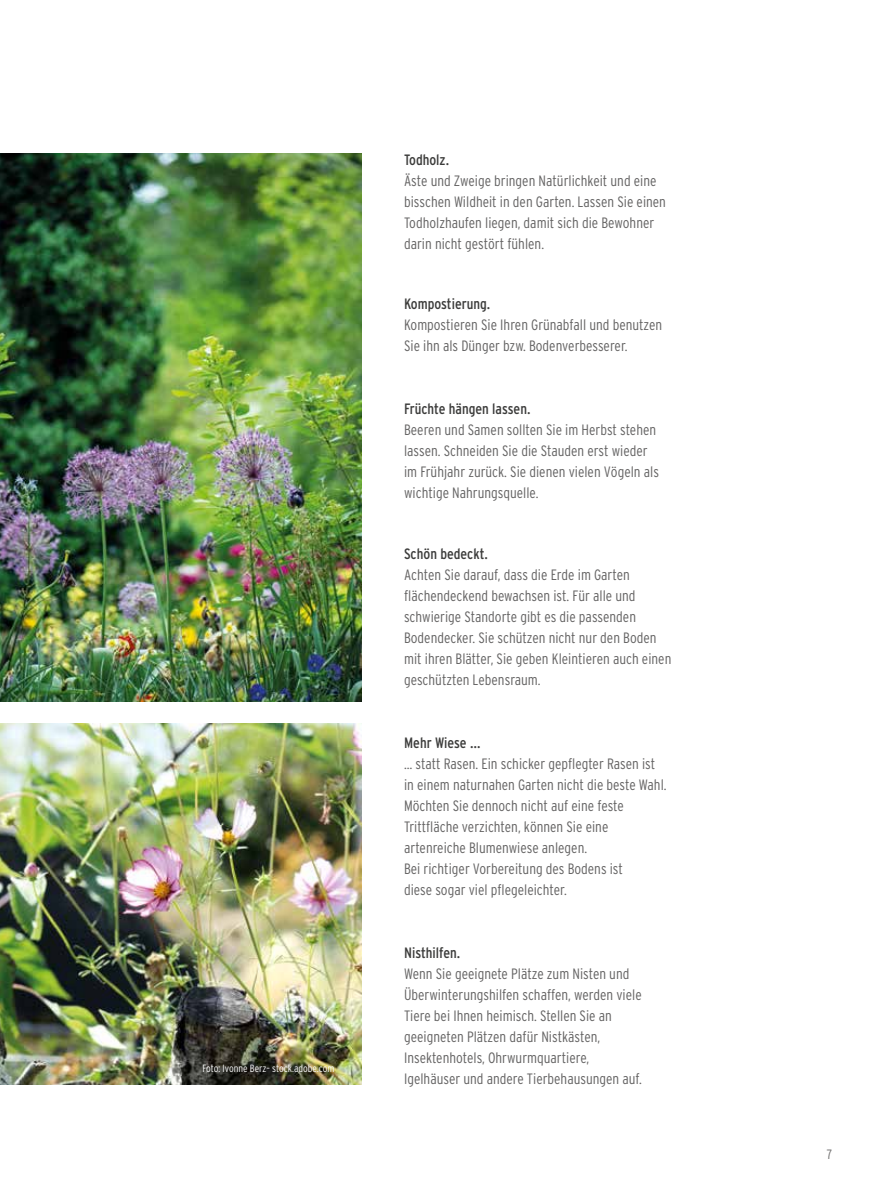
<style>
.page{position:relative;width:872px;height:1191px;background:#fff}
.page>*{position:absolute;margin:0;border:0;box-sizing:border-box;transform-origin:0 0}
.t1{font:300 15px/21px "Interstate Condensed";color:#646363}
.t2{font:15px "Interstate Condensed";color:#3c3c3b}
.t3{font:300 13.5px "Interstate Condensed";color:#706f6f}
.t4{font:300 10.5px "Interstate Condensed";color:#fff}
</style>
<div class="page">
<img style="left:0;top:153px;width:361px;height:549px">
<img style="left:0;top:723px;width:361px;height:361px">
<p class="t4" style="left:202px;top:1062px;width:134px">Foto: Ivonne Berz– stock.adobe.com</p>
<p class="t2" style="left:404px;top:151px;width:47px">Todholz.</p>
<p class="t1" style="left:404px;top:170px;width:263px">Äste und Zweige bringen Natürlichkeit und eine bisschen Wildheit in den Garten. Lassen Sie einen Todholzhaufen liegen, damit sich die Bewohner darin nicht gestört fühlen.</p>
<p class="t2" style="left:404px;top:295px;width:88px">Kompostierung.</p>
<p class="t1" style="left:404px;top:314px;width:260px">Kompostieren Sie Ihren Grünabfall und benutzen<br>Sie ihn als Dünger bzw. Bodenverbesserer.</p>
<p class="t2" style="left:404px;top:400px;width:128px">Früchte hängen lassen.</p>
<p class="t1" style="left:404px;top:419px;width:256px">Beeren und Samen sollten Sie im Herbst stehen lassen. Schneiden Sie die Stauden erst wieder im Frühjahr zurück. Sie dienen vielen Vögeln als wichtige Nahrungsquelle.</p>
<p class="t2" style="left:404px;top:545px;width:85px">Schön bedeckt.</p>
<p class="t1" style="left:404px;top:564px;width:269px">Achten Sie darauf, dass die Erde im Garten flächendeckend bewachsen ist. Für alle und schwierige Standorte gibt es die passenden Bodendecker. Sie schützen nicht nur den Boden mit ihren Blätter, Sie geben Kleintieren auch einen geschützten Lebensraum.</p>
<p class="t2" style="left:404px;top:734px;width:78px">Mehr Wiese …</p>
<p class="t1" style="left:404px;top:753px;width:264px">… statt Rasen. Ein schicker gepflegter Rasen ist in einem naturnahen Garten nicht die beste Wahl.<br>Möchten Sie dennoch nicht auf eine feste Trittfläche verzichten, können Sie eine artenreiche Blumenwiese anlegen.<br>Bei richtiger Vorbereitung des Bodens ist<br>diese sogar viel pflegeleichter.</p>
<p class="t2" style="left:404px;top:944px;width:58px">Nisthilfen.</p>
<p class="t1" style="left:404px;top:963px;width:239px">Wenn Sie geeignete Plätze zum Nisten und Überwinterungshilfen schaffen, werden viele Tiere bei Ihnen heimisch. Stellen Sie an geeigneten Plätzen dafür Nistkästen, Insektenhotels, Ohrwurmquartiere, Igelhäuser und andere Tierbehausungen auf.</p>
<p class="t3" style="left:826px;top:1146px;width:7px">7</p>
</div>
